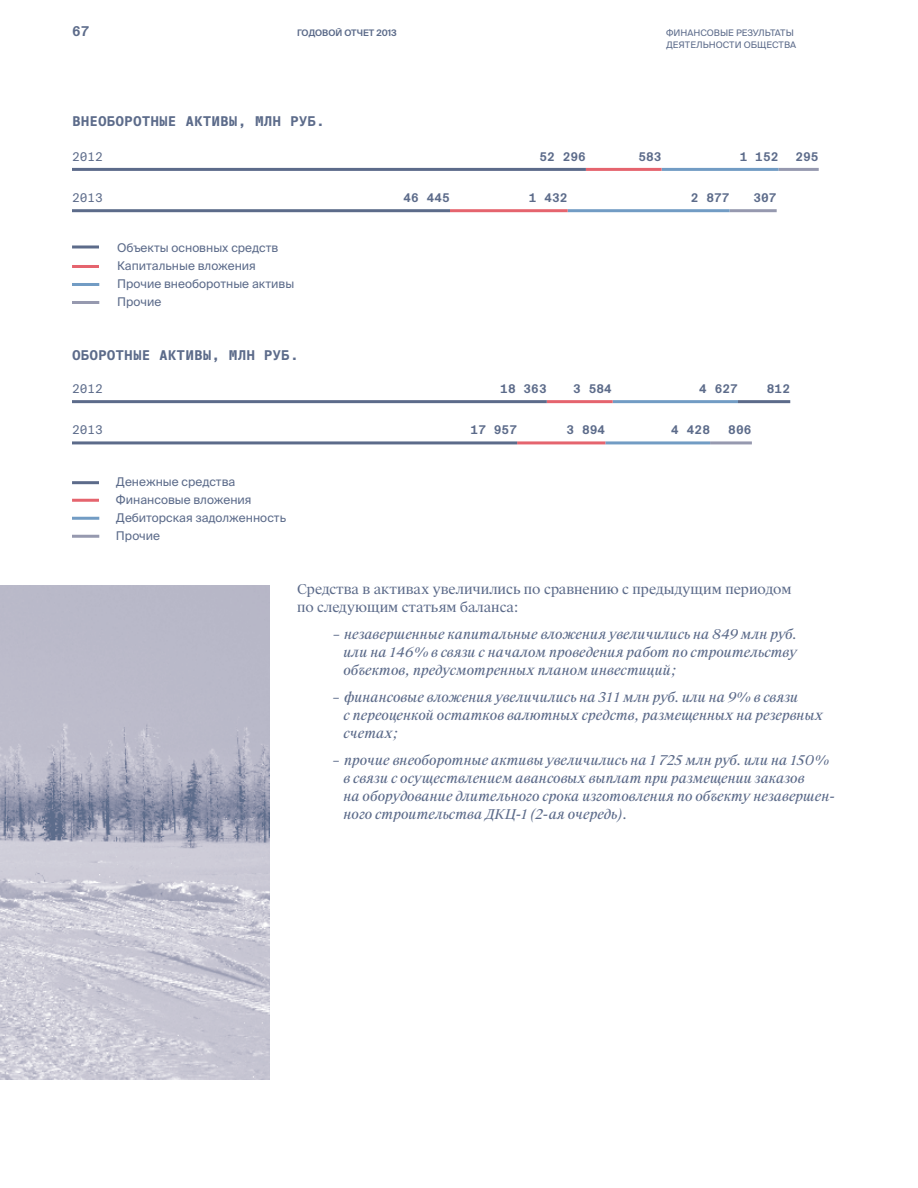
<style>
.page{position:relative;width:918px;height:1188px;background:#fff}
.page>*{position:absolute;margin:0;border:0;box-sizing:border-box;transform-origin:0 0}
.t1{font:italic 13.5px/18px "Suisse Works";color:#5c6b8a}
.t2{font:13.5px/18px "Suisse Works";color:#5c6b8a}
.t3{font:13.5px "Suisse Int'l Mono CYR Bold SPE";color:#5c6b8a}
.t4{font:12px/18px "Suisse Intl";color:#5c6b8a}
.t5{font:12px "Suisse Int'l Mono CYR Bold SPE";color:#5c6b8a}
.t6{font:12px "Suisse Intl Mono";color:#5c6b8a}
.t7{font:9px/12px "Suisse Intl";color:#5c6b8a}
.t8{font:600 9px "Suisse Intl";color:#5c6b8a}
</style>
<div class="page">
<img style="left:0;top:585px;width:270px;height:495px">
<hr style="left:72px;top:481px;width:27px;height:3px;background:#5c6b8a">
<hr style="left:72px;top:499px;width:27px;height:3px;background:#e5646e">
<hr style="left:72px;top:517px;width:27px;height:3px;background:#729cc4">
<hr style="left:72px;top:535px;width:27px;height:3px;background:#9699af">
<hr style="left:738px;top:400px;width:52px;height:3px;background:#5c6b8a">
<hr style="left:613px;top:400px;width:125px;height:3px;background:#729cc4">
<hr style="left:547px;top:400px;width:66px;height:3px;background:#e5646e">
<hr style="left:72px;top:400px;width:475px;height:3px;background:#5c6b8a">
<hr style="left:710px;top:441px;width:42px;height:3px;background:#9699af">
<hr style="left:605px;top:441px;width:105px;height:3px;background:#729cc4">
<hr style="left:517px;top:441px;width:88px;height:3px;background:#e5646e">
<hr style="left:72px;top:441px;width:445px;height:3px;background:#5c6b8a">
<hr style="left:72px;top:245px;width:27px;height:3px;background:#5c6b8a">
<hr style="left:72px;top:265px;width:27px;height:3px;background:#e5646e">
<hr style="left:72px;top:283px;width:27px;height:3px;background:#729cc4">
<hr style="left:72px;top:301px;width:27px;height:3px;background:#9699af">
<hr style="left:779px;top:168px;width:40px;height:3px;background:#9699af">
<hr style="left:662px;top:168px;width:117px;height:3px;background:#729cc4">
<hr style="left:586px;top:168px;width:76px;height:3px;background:#e5646e">
<hr style="left:72px;top:168px;width:514px;height:3px;background:#5c6b8a">
<hr style="left:730px;top:209px;width:47px;height:3px;background:#9699af">
<hr style="left:568px;top:209px;width:162px;height:3px;background:#729cc4">
<hr style="left:450px;top:209px;width:118px;height:3px;background:#e5646e">
<hr style="left:72px;top:209px;width:378px;height:3px;background:#5c6b8a">
<p class="t3" style="left:72px;top:24px;width:19px">67</p>
<p class="t8" style="left:297px;top:28px;width:101px">Годовой отчет 2013</p>
<p class="t3" style="left:72px;top:114px;width:254px">Внеоборотные активы, млн руб.</p>
<p class="t7" style="left:666px;top:27px;width:15px">ФИНАН</p>
<p class="t7" style="left:666px;top:27px;width:132px;text-indent:34px">СОВЫЕ РЕЗУЛЬТАТЫ деятельности Общества</p>
<p class="t6" style="left:72px;top:150px;width:33px">2012</p>
<p class="t5" style="left:539px;top:150px;width:48px">52 296</p>
<p class="t5" style="left:638px;top:150px;width:25px">583</p>
<p class="t5" style="left:740px;top:150px;width:40px">1 152</p>
<p class="t5" style="left:795px;top:150px;width:25px">295</p>
<p class="t6" style="left:72px;top:191px;width:33px">2013</p>
<p class="t5" style="left:403px;top:191px;width:48px">46 445</p>
<p class="t5" style="left:529px;top:191px;width:40px">1 432</p>
<p class="t5" style="left:691px;top:191px;width:40px">2 877</p>
<p class="t5" style="left:753px;top:191px;width:25px">307</p>
<p class="t4" style="left:117px;top:239px;width:179px">Объекты основных средств<br>Капитальные вложения<br>Прочие внеоборотные активы<br>Прочие</p>
<p class="t3" style="left:72px;top:348px;width:228px">Оборотные активы, млн руб.</p>
<p class="t6" style="left:72px;top:382px;width:33px">2012</p>
<p class="t5" style="left:500px;top:382px;width:48px">18 363</p>
<p class="t5" style="left:573px;top:382px;width:40px">3 584</p>
<p class="t5" style="left:699px;top:382px;width:40px">4 627</p>
<p class="t5" style="left:767px;top:382px;width:25px">812</p>
<p class="t6" style="left:72px;top:423px;width:33px">2013</p>
<p class="t5" style="left:471px;top:423px;width:48px">17 957</p>
<p class="t5" style="left:567px;top:423px;width:40px">3 894</p>
<p class="t5" style="left:671px;top:423px;width:40px">4 428</p>
<p class="t5" style="left:728px;top:423px;width:25px">806</p>
<p class="t4" style="left:116px;top:473px;width:172px">Денежные средства<br>Финансовые вложения<br>Дебиторская задолженность<br>Прочие</p>
<p class="t2" style="left:297px;top:581px;width:496px">Средства в активах увеличились по сравнению с предыдущим периодом по следующим статьям баланса:</p>
<p class="t1" style="left:343px;top:625px;width:456px;text-align:justify;text-indent:-10px">– незавершенные капитальные вложения увеличились на 849 млн руб. или на 146% в связи с началом проведения работ по строительству объектов, предусмотренных планом инвестиций;</p>
<p class="t1" style="left:343px;top:688px;width:481px;text-indent:-10px">– финансовые вложения увеличились на 311 млн руб. или на 9% в связи<br>с переоценкой остатков валютных средств, размещенных на резервных счетах;</p>
<p class="t1" style="left:343px;top:751px;width:493px;text-indent:-10px">– прочие внеоборотные активы увеличились на 1 725 млн руб. или на 150% в связи с осуществлением авансовых выплат при размещении заказов<br>на оборудование длительного срока изготовления по объекту незавершен&shy;ного строительства ДКЦ-1 (2-ая очередь).</p>
</div>
